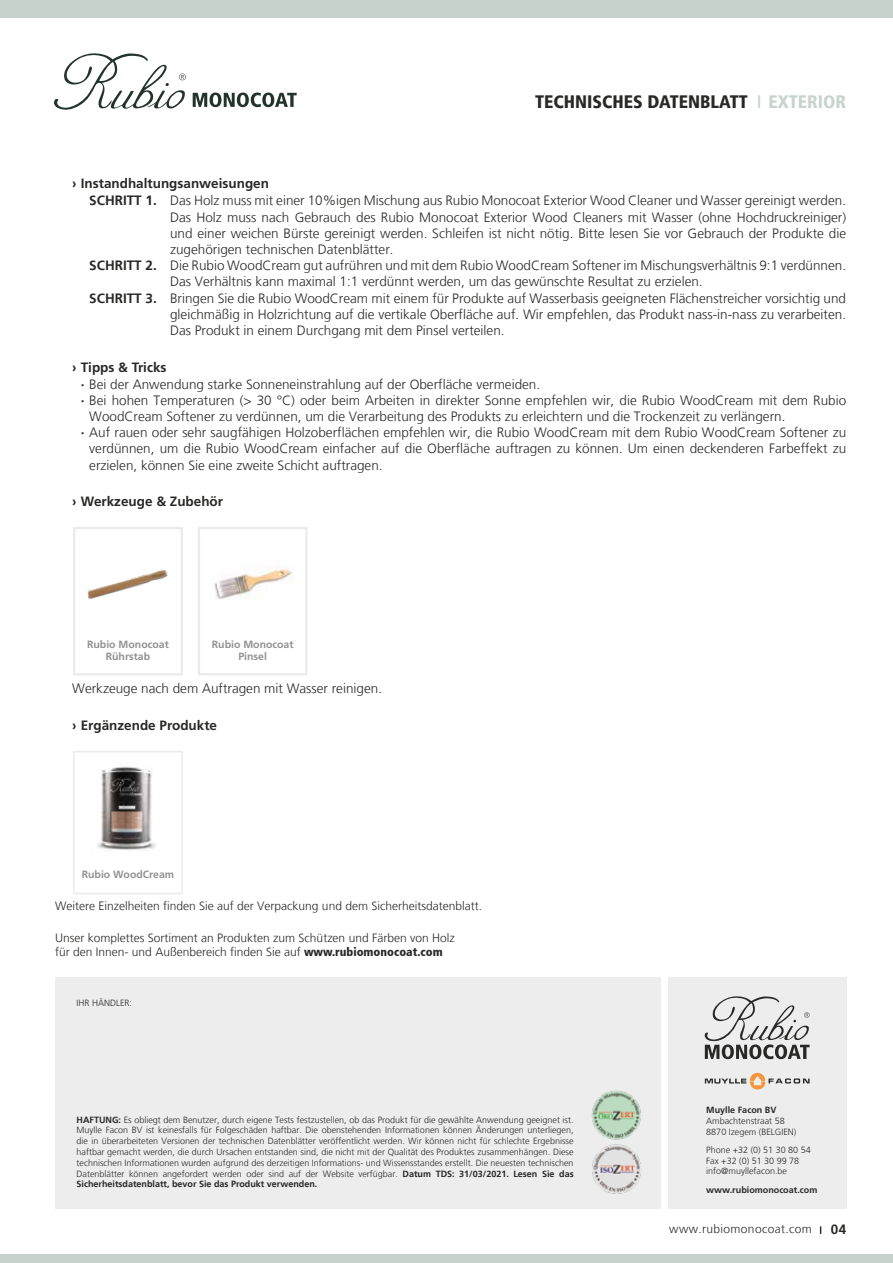
<style>
.page{position:relative;width:893px;height:1263px;background:#fff}
.page>*{position:absolute;margin:0;border:0;box-sizing:border-box;transform-origin:0 0}
.t1{font:900 condensed 18px "Frutiger 77";color:#282827}
.t2{font:300 13.5px "Frutiger LT";color:#282827}
.t3{font:700 13.5px "Frutiger LT Std";color:#282827}
.t4{font:300 12px/14.4px "Frutiger LT";color:#282827}
.t5{font:300 12px "Frutiger LT";letter-spacing:.03em;color:#282827}
.t6{font:700 10.5px/12.6px "Frutiger LT Std";color:#929292;text-align:center}
.t7{font:300 9px/10.8px "Frutiger LT";color:#282827}
.t8{font:700 9px "Frutiger LT Std";color:#282827}
.s1{color:#c7d4ce}
.s2{font-weight:700}
.s3{font-family:"Frutiger 77";font-weight:900;font-stretch:condensed}
.s4{font-family:"Frutiger LT Std";font-weight:700;font-size:9.15px}
.s5{font-family:"Frutiger LT Std";font-weight:700;font-size:13.5px}
</style>
<div class="page">
<div style="left:55px;top:977px;width:606px;height:232px;background:#ededed"></div>
<div style="left:668px;top:977px;width:178px;height:232px;background:#ededed"></div>
<img style="left:591px;top:1090px;width:51px;height:104px">
<svg style="left:705px;top:1073px;width:105px;height:17px"></svg>
<svg style="left:705px;top:996px;width:105px;height:63px"></svg>
<div style="left:73px;top:527px;width:110px;height:148px;border:2px solid #ebebeb"></div>
<div style="left:74px;top:528px;width:108px;height:147px;border:2px solid #ebebeb"></div>
<img style="left:87px;top:570px;width:81px;height:30px">
<div style="left:73px;top:751px;width:110px;height:143px;border:2px solid #ebebeb"></div>
<img style="left:97px;top:766px;width:59px;height:84px">
<div style="left:199px;top:528px;width:108px;height:147px;border:2px solid #ebebeb"></div>
<img style="left:214px;top:566px;width:79px;height:34px">
<svg style="left:54px;top:53px;width:132px;height:57px"></svg>
<svg style="left:193px;top:93px;width:104px;height:14px"></svg>
<div style="left:0;top:0;width:893px;height:18px;background:#c7d4ce"></div>
<div style="left:0;top:1254px;width:893px;height:9px;background:#c7d4ce"></div>
<h1 class="t1" style="left:535px;top:91px;width:312px">TECHNISCHES DATENBLATT <span class="s1">I EXTERIOR</span></h1>
<p class="t3" style="left:72px;top:176px;width:198px">› Instandhaltungsanweisungen</p>
<p class="t2" style="left:89px;top:193px;width:758px"><span class="s2">SCHRITT 1.</span> Das Holz muss mit einer 10%igen Mischung aus Rubio Monocoat Exterior Wood Cleaner und Wasser gereinigt werden.</p>
<p class="t2" style="left:170px;top:209px;width:678px">Das Holz muss nach Gebrauch des Rubio Monocoat Exterior Wood Cleaners mit Wasser (ohne Hochdruckreiniger)</p>
<p class="t2" style="left:170px;top:225px;width:677px">und einer weichen Bürste gereinigt werden. Schleifen ist nicht nötig. Bitte lesen Sie vor Gebrauch der Produkte die</p>
<p class="t2" style="left:170px;top:242px;width:225px">zugehörigen technischen Datenblätter.</p>
<p class="t2" style="left:89px;top:258px;width:758px"><span class="s2">SCHRITT 2.</span> Die Rubio WoodCream gut aufrühren und mit dem Rubio WoodCream Softener im Mischungsverhältnis 9:1 verdünnen.</p>
<p class="t2" style="left:170px;top:274px;width:534px">Das Verhältnis kann maximal 1:1 verdünnt werden, um das gewünschte Resultat zu erzielen.</p>
<p class="t2" style="left:89px;top:290px;width:758px"><span class="s2">SCHRITT 3.</span> Bringen Sie die Rubio WoodCream mit einem für Produkte auf Wasserbasis geeigneten Flächenstreicher vorsichtig und</p>
<p class="t2" style="left:170px;top:306px;width:677px">gleichmäßig in Holzrichtung auf die vertikale Oberfläche auf. Wir empfehlen, das Produkt nass-in-nass zu verarbeiten.</p>
<p class="t2" style="left:170px;top:323px;width:336px">Das Produkt in einem Durchgang mit dem Pinsel verteilen.</p>
<p class="t3" style="left:72px;top:359px;width:96px">› Tipps &amp; Tricks</p>
<p class="t2" style="left:81px;top:376px;width:461px"><span class="s2">·</span> Bei der Anwendung starke Sonneneinstrahlung auf der Oberfläche vermeiden.</p>
<p class="t2" style="left:81px;top:393px;width:767px"><span class="s2">·</span> Bei hohen Temperaturen (&gt; 30 °C) oder beim Arbeiten in direkter Sonne empfehlen wir, die Rubio WoodCream mit dem Rubio</p>
<p class="t2" style="left:89px;top:409px;width:698px">WoodCream Softener zu verdünnen, um die Verarbeitung des Produkts zu erleichtern und die Trockenzeit zu verlängern.</p>
<p class="t2" style="left:81px;top:425px;width:767px"><span class="s2">·</span> Auf rauen oder sehr saugfähigen Holzoberflächen empfehlen wir, die Rubio WoodCream mit dem Rubio WoodCream Softener zu</p>
<p class="t2" style="left:89px;top:441px;width:758px">verdünnen, um die Rubio WoodCream einfacher auf die Oberfläche auftragen zu können. Um einen deckenderen Farbeffekt zu</p>
<p class="t2" style="left:89px;top:457px;width:295px">erzielen, können Sie eine zweite Schicht auftragen.</p>
<p class="t3" style="left:72px;top:494px;width:152px">› Werkzeuge &amp; Zubehör</p>
<p class="t6" style="left:87px;top:638px;width:83px">Rubio Monocoat<br>Rührstab</p>
<p class="t6" style="left:212px;top:638px;width:83px">Rubio Monocoat<br>Pinsel</p>
<p class="t2" style="left:72px;top:681px;width:311px">Werkzeuge nach dem Auftragen mit Wasser reinigen.</p>
<p class="t3" style="left:72px;top:717px;width:146px">› Ergänzende Produkte</p>
<p class="t6" style="left:82px;top:868px;width:94px">Rubio WoodCream</p>
<p class="t4" style="left:55px;top:899px;width:428px">Weitere Einzelheiten finden Sie auf der Verpackung und dem Sicherheitsdatenblatt.</p>
<p class="t4" style="left:55px;top:931px;width:401px">Unser komplettes Sortiment an Produkten zum Schützen und Färben von Holz für den Innen- und Außenbereich finden Sie auf <span class="s3">www.rubiomonocoat.com</span></p>
<p class="t7" style="left:77px;top:997px;width:57px">IHR HÄNDLER:</p>
<p class="t7" style="left:77px;top:1114px;width:499px;text-align:justify"><span class="s2">HAFTUNG:</span> Es obliegt dem Benutzer, durch eigene Tests festzustellen, ob das Produkt für die gewählte Anwendung geeignet ist.<br>Muylle Facon BV ist keinesfalls für Folgeschäden haftbar. Die obenstehenden Informationen können Änderungen unterliegen, die in überarbeiteten Versionen der technischen Datenblätter veröffentlicht werden. Wir können nicht für schlechte Ergebnisse haftbar gemacht werden, die durch Ursachen entstanden sind, die nicht mit der Qualität des Produktes zusammenhängen. Diese technischen Informationen wurden aufgrund des derzeitigen Informations- und Wissensstandes erstellt. Die neuesten technischen Datenblätter können angefordert werden oder sind auf der Website verfügbar. <span class="s2">Datum TDS: 31/03/2021. Lesen Sie das Sicherheitsdatenblatt, bevor Sie das Produkt verwenden.</span></p>
<p class="t8" style="left:706px;top:1104px;width:72px">Muylle Facon BV</p>
<p class="t7" style="left:706px;top:1115px;width:92px">Ambachtenstraat 58<br>8870 Izegem (BELGIEN)</p>
<p class="t7" style="left:706px;top:1144px;width:106px">Phone +32 (0) 51 30 80 54<br>Fax +32 (0) 51 30 99 78 info@muyllefacon.be</p>
<p class="t8" style="left:706px;top:1184px;width:113px">www.rubiomonocoat.com</p>
<p class="t5" style="left:669px;top:1222px;width:178px">www.rubiomonocoat.com <span class="s4">I</span> <span class="s5">04</span></p>
</div>
